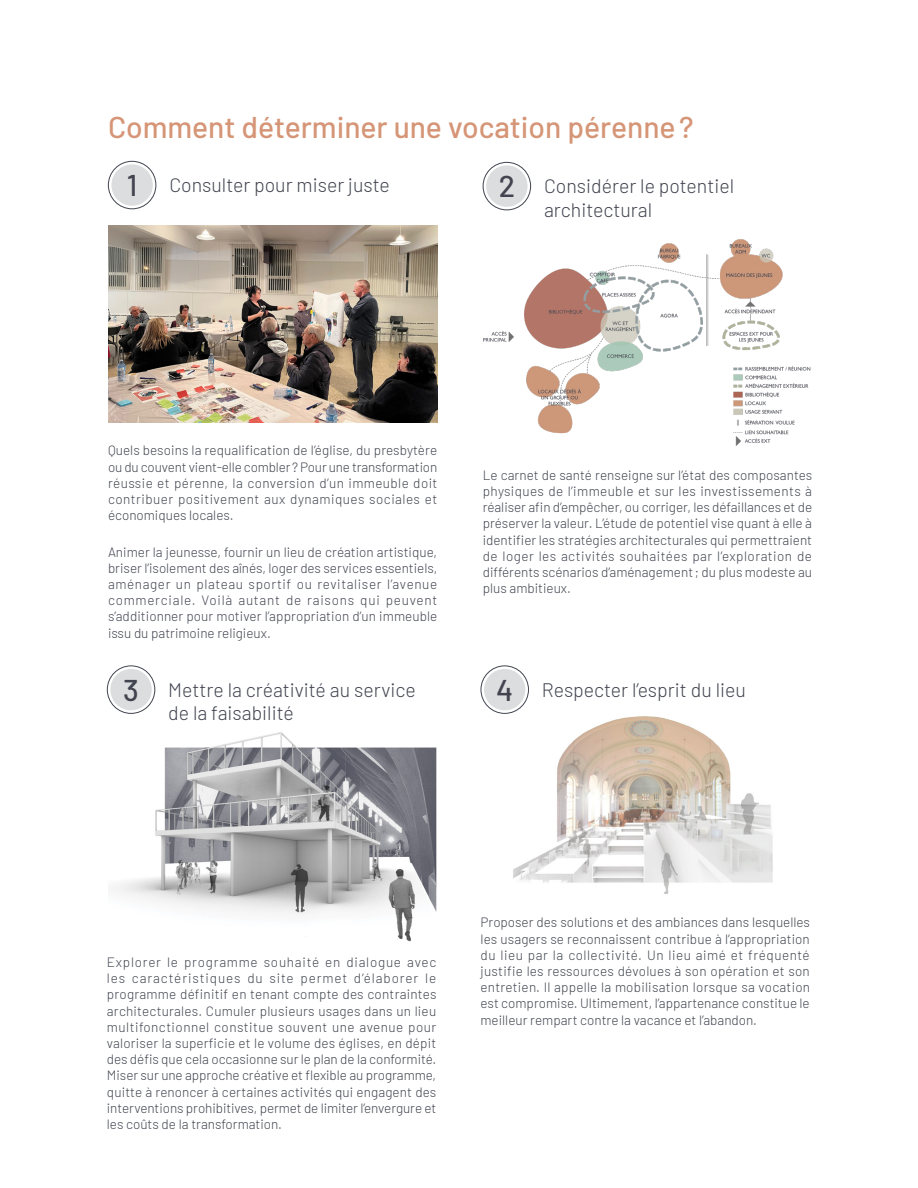
<style>
.page{position:relative;width:918px;height:1188px;background:#fff}
.page>*{position:absolute;margin:0;border:0;box-sizing:border-box;transform-origin:0 0}
.t1{font:500 30px "Barlow";color:#d59576}
.t2{font:300 19.5px/23.4px "Barlow";color:#424550}
.t3{font:300 13.5px/16.2px "Barlow";color:#424550;text-align:justify}
.s1{font-weight:500;font-size:30px}
</style>
<div class="page">
<img style="left:108px;top:226px;width:329px;height:196px">
<div style="left:108px;top:161px;width:48px;height:48px;border:1px solid #424550;border-radius:50%"></div>
<div style="left:111px;top:164px;width:42px;height:42px;background:#dcddde;border-radius:50%"></div>
<img style="left:483px;top:240px;width:328px;height:206px">
<div style="left:483px;top:162px;width:48px;height:48px;border:1px solid #424550;border-radius:50%"></div>
<div style="left:486px;top:165px;width:42px;height:42px;background:#dcddde;border-radius:50%"></div>
<img style="left:112px;top:732px;width:325px;height:210px">
<div style="left:107px;top:666px;width:48px;height:48px;border:1px solid #424550;border-radius:50%"></div>
<div style="left:110px;top:669px;width:42px;height:41px;background:#dcddde;border-radius:50%"></div>
<img style="left:513px;top:717px;width:260px;height:177px">
<div style="left:481px;top:666px;width:48px;height:48px;border:1px solid #424550;border-radius:50%"></div>
<div style="left:484px;top:669px;width:41px;height:41px;background:#dcddde;border-radius:50%"></div>
<h1 class="t1" style="left:108px;top:105px;width:587px">Comment déterminer une vocation pérenne?</h1>
<h2 class="t2" style="left:127px;top:172px;width:264px"><span class="s1">1</span> Consulter pour miser juste</h2>
<h2 class="t2" style="left:544px;top:173px;width:191px;text-indent:-45px"><span class="s1">2</span> Considérer le potentiel architectural</h2>
<p class="t3" style="left:108px;top:441px;width:331px">Quels besoins la requalification de l’église, du presbytère ou du couvent vient-elle combler? Pour une transformation réussie et pérenne, la conversion d’un immeuble doit contribuer positivement aux dynamiques sociales et économiques locales.</p>
<p class="t3" style="left:108px;top:543px;width:331px">Animer la jeunesse, fournir un lieu de création artistique, briser l’isolement des aînés, loger des services essentiels, aménager un plateau sportif ou revitaliser l’avenue commerciale. Voilà autant de raisons qui peuvent s’additionner pour motiver l’appropriation d’un immeuble issu du patrimoine religieux.</p>
<h2 class="t2" style="left:168px;top:676px;width:249px;text-indent:-45px"><span class="s1">3</span> Mettre la créativité au service de la faisabilité</h2>
<p class="t3" style="left:483px;top:466px;width:331px">Le carnet de santé renseigne sur l’état des composantes physiques de l’immeuble et sur les investissements à réaliser afin d’empêcher, ou corriger, les défaillances et de préserver la valeur. L’étude de potentiel vise quant à elle à identifier les stratégies architecturales qui permettraient de loger les activités souhaitées par l’exploration de différents scénarios d’aménagement; du plus modeste au plus ambitieux.</p>
<h2 class="t2" style="left:496px;top:676px;width:251px"><span class="s1">4</span> Respecter l’esprit du lieu</h2>
<p class="t3" style="left:107px;top:953px;width:331px">Explorer le programme souhaité en dialogue avec les caractéristiques du site permet d’élaborer le programme définitif en tenant compte des contraintes architecturales. Cumuler plusieurs usages dans un lieu multifonctionnel constitue souvent une avenue pour valoriser la superficie et le volume des églises, en dépit des défis que cela occasionne sur le plan de la conformité.<br>Miser sur une approche créative et flexible au programme, quitte à renoncer à certaines activités qui engagent des interventions prohibitives, permet de limiter l’envergure et les coûts de la transformation.</p>
<p class="t3" style="left:481px;top:914px;width:331px">Proposer des solutions et des ambiances dans lesquelles les usagers se reconnaissent contribue à l’appropriation du lieu par la collectivité. Un lieu aimé et fréquenté justifie les ressources dévolues à son opération et son entretien. Il appelle la mobilisation lorsque sa vocation est compromise. Ultimement, l’appartenance constitue le meilleur rempart contre la vacance et l’abandon.</p>
</div>
